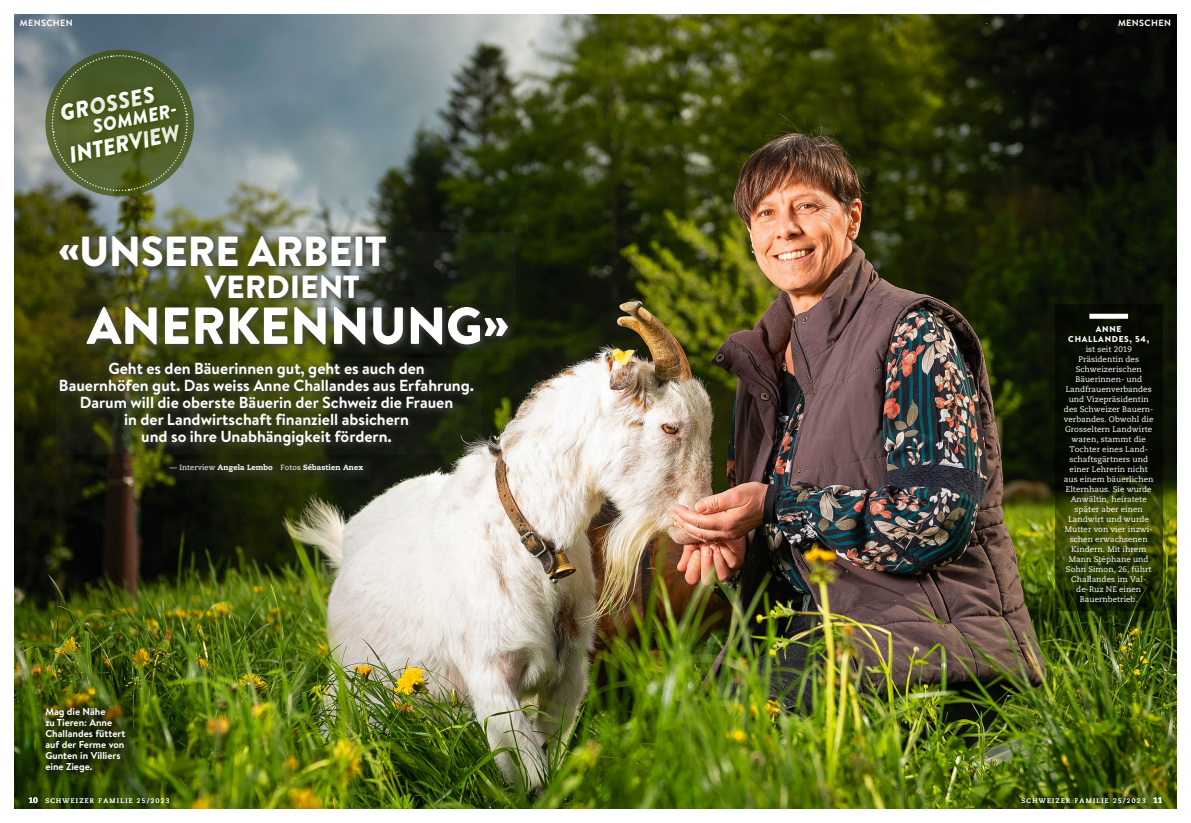
<style>
.page{position:relative;width:1191px;height:823px;background:#fff}
.page>*{position:absolute;margin:0;border:0;box-sizing:border-box;transform-origin:0 0}
.t1{font:52px "Brandon Grotesque Black OV BGAWCJ";letter-spacing:-.01em;color:#fff}
.t2{font:42px "Brandon Grotesque Black OV BGAWCJ";letter-spacing:-.015em;color:#fff}
.t3{font:32px "Brandon Grotesque Black OV BGAWCJ";color:#fff}
.t4{font:23px "Brandon Text Black Italic OV BGAWCH";color:#fff}
.t5{font:22.7px "Brandon Text Black Italic OV BGAWCH";color:#fff}
.t6{font:19px "Brandon Grotesque Black Italic OV BGAWCI";color:#fff}
.t7{font:16px/17px "Brandon Text Bold OV BGAWCD";color:#fff;text-align:center}
.t8{font:10px/11px "Brandon Text Bold OV BGAWCD";color:#fff}
.t9{font:9px "Brandon Grotesque Bold OV BGAWCG";letter-spacing:.04em;color:#fff}
.t10{font:8.5px/10px "Brandon Text Black OV BGAWCE";letter-spacing:.08em;color:#fff;text-align:center}
.t11{font:8px/10px "Caecilia Roman OV BGAWCF";color:#fff;text-align:center}
.t12{font:7.5px "Caecilia Heavy OV BGAWCK";letter-spacing:.015em;color:#fff}
.t13{font:6.5px "Caecilia Roman OV BGAWCF";letter-spacing:.2em;color:#fff}
.s1{font-family:"Caecilia Roman OV BGAWCF"}
.s2{font-family:"Caecilia Heavy OV BGAWCK";font-size:8px}
</style>
<div class="page">
<img style="left:14px;top:14px;width:1162px;height:794px">
<svg style="left:40px;top:698px;width:102px;height:79px"></svg>
<div style="left:42px;top:703px;width:91px;height:77px;background:#1f1c1a;opacity:.75"></div>
<svg style="left:1054px;top:304px;width:108px;height:306px;background:#171e03"></svg>
<div style="left:1089px;top:313px;width:39px;height:5px;background:#fff"></div>
<svg style="left:45px;top:50px;width:149px;height:146px;background:#617154"></svg>
<svg style="left:67px;top:125px;width:117px;height:42px;background:#4d5d21"></svg>
<svg style="left:58px;top:83px;width:101px;height:42px;background:#47581e"></svg>
<svg style="left:89px;top:100px;width:95px;height:40px;background:#455617"></svg>
<svg style="left:56px;top:232px;width:459px;height:120px;background:#404428"></svg>
<svg style="left:56px;top:358px;width:425px;height:95px;background:#2b3015"></svg>
<svg style="left:166px;top:459px;width:205px;height:20px;background:#202510"></svg>
<p class="t9" style="left:20px;top:18px;width:54px">MENSCHEN</p>
<p class="t9" style="left:1118px;top:18px;width:54px">MENSCHEN</p>
<h3 class="t5" style="left:58px;top:101px;width:97px;rotate:-12deg">GROSSES</h3>
<h3 class="t6" style="left:91px;top:116px;width:91px;rotate:-12deg">SOMMER-</h3>
<h3 class="t4" style="left:67px;top:142px;width:114px;rotate:-12deg">INTERVIEW</h3>
<h2 class="t2" style="left:59px;top:226px;width:329px">«UNSERE ARBEIT</h2>
<h3 class="t3" style="left:205px;top:268px;width:156px">VERDIENT</h3>
<h1 class="t1" style="left:87px;top:295px;width:423px">ANERKENNUNG»</h1>
<p class="t7" style="left:59px;top:360px;width:416px">Geht es den Bäuerinnen gut, geht es auch den<br>Bauernhöfen gut. Das weiss Anne Challandes aus Erfahrung.<br>Darum will die oberste Bäuerin der Schweiz die Frauen<br>in der Landwirtschaft finanziell absichern<br>und so ihre Unabhängigkeit fördern.</p>
<p class="t12" style="left:170px;top:462px;width:195px"><span class="s1">— Interview</span> Angela Lembo <span class="s1">Fotos</span> Sébastien Anex</p>
<p class="t8" style="left:45px;top:706px;width:81px">Mag die Nähe<br>zu Tieren: Anne<br>Challandes füttert auf der Ferme von<br>Gunten in Villiers eine Ziege.</p>
<p class="t10" style="left:1068px;top:323px;width:82px">ANNE<br>CHALLANDES, 54,</p>
<p class="t11" style="left:1064px;top:344px;width:91px">ist seit 2019<br>Präsidentin des<br>Schweizerischen<br>Bäuerinnen- und<br>Landfrauenverbandes und Vizepräsidentin des Schweizer Bauern&shy;verbandes. Obwohl die<br>Grosseltern Landwirte waren, stammt die<br>Tochter eines Land&shy;schaftsgärtners und einer Lehrerin nicht aus einem bäuerlichen<br>Elternhaus. Sie wurde<br>Anwältin, heiratete später aber einen<br>Landwirt und wurde<br>Mutter von vier inzwi&shy;schen erwachsenen<br>Kindern. Mit ihrem<br>Mann Stéphane und<br>Sohn Simon, 26, führt<br>Challandes im Val&shy;de-Ruz NE einen<br>Bauernbetrieb.</p>
<p class="t13" style="left:28px;top:796px;width:143px"><span class="s2">10</span> SCHWEIZER FAMILIE 25/2023</p>
<p class="t13" style="left:1021px;top:796px;width:143px">SCHWEIZER FAMILIE 25/2023 <span class="s2">11</span></p>
</div>
